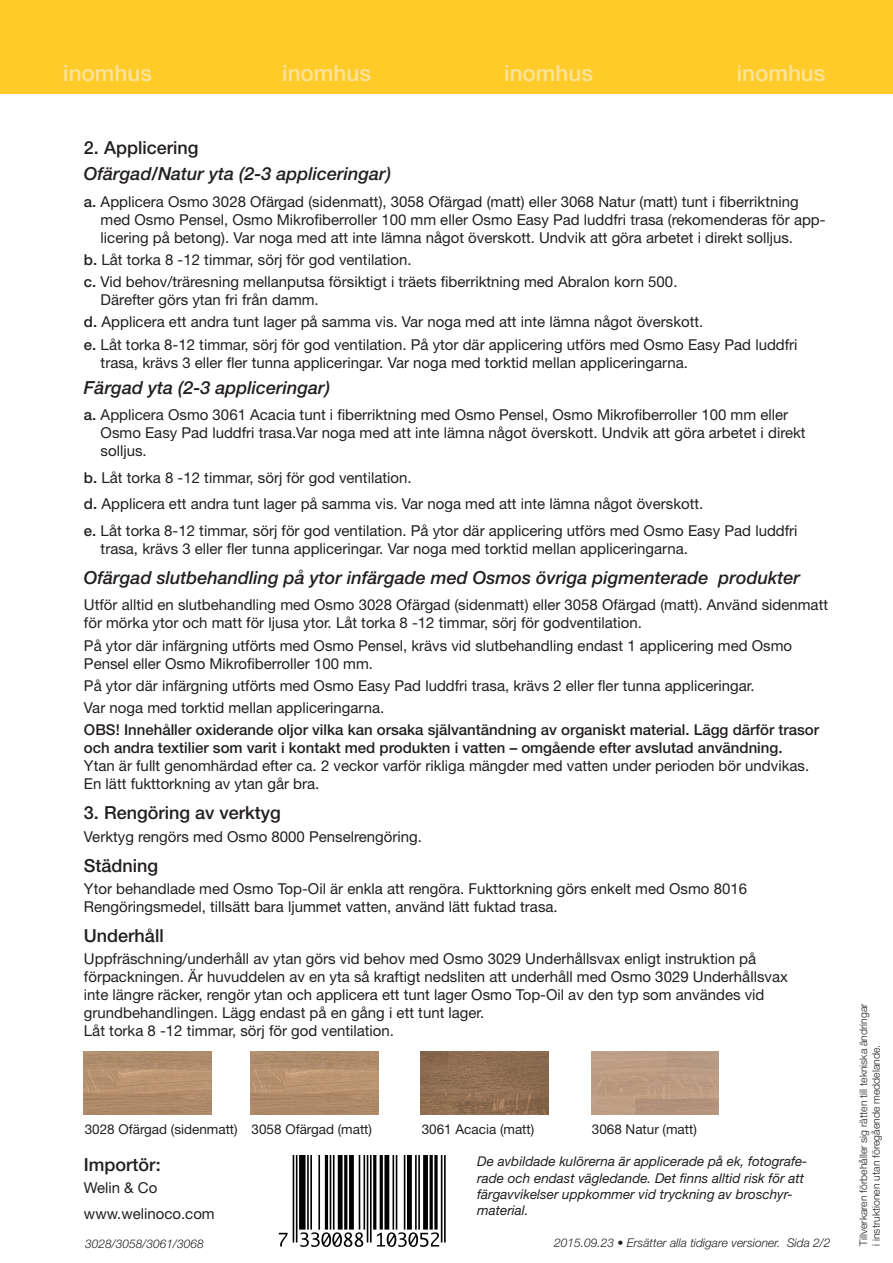
<style>
.page{position:relative;width:893px;height:1263px;background:#fff}
.page>*{position:absolute;margin:0;border:0;box-sizing:border-box;transform-origin:0 0}
.t1{font:500 22.5px "Helvetica Neue";color:#ffe39c}
.Brödtext{font:italic 500 18px "Helvetica Neue";color:#231f20}
.Rubrik{font:500 18px "Helvetica Neue";color:#231f20}
.Brödtext-2{font:15px/18px "Helvetica Neue";color:#231f20}
.Brödtext-3{font:500 15px/18px "Helvetica Neue";color:#231f20}
.Brödtext-4{font:italic 13.5px/16.2px "Helvetica Neue";color:#231f20}
.Brödtext-5{font:13.5px "Helvetica Neue";color:#231f20}
.Brödtext-6{font:italic 300 12px "Helvetica Neue";color:#231f20}
.Brödtext-7{font:300 10.5px/12.6px "Helvetica Neue";color:#231f20}
.s1{font-weight:500}
.s2{font-weight:400}
</style>
<div class="page">
<div style="left:0;top:0;width:893px;height:94px;background:#fecb29"></div>
<svg style="left:278px;top:1156px;width:168px;height:91px"></svg>
<hr style="left:444px;top:1156px;width:2px;height:86px;background:#000">
<hr style="left:441px;top:1156px;width:1px;height:86px;background:#000">
<hr style="left:436px;top:1156px;width:2px;height:73px;background:#000">
<hr style="left:434px;top:1156px;width:2px;height:73px;background:#000">
<hr style="left:431px;top:1156px;width:2px;height:73px;background:#000">
<hr style="left:430px;top:1156px;width:1px;height:73px;background:#000">
<hr style="left:426px;top:1156px;width:2px;height:73px;background:#000">
<hr style="left:425px;top:1156px;width:1px;height:73px;background:#000">
<hr style="left:423px;top:1156px;width:2px;height:73px;background:#000">
<hr style="left:418px;top:1156px;width:2px;height:73px;background:#000">
<hr style="left:415px;top:1156px;width:2px;height:73px;background:#000">
<hr style="left:410px;top:1156px;width:2px;height:73px;background:#000">
<hr style="left:409px;top:1156px;width:1px;height:73px;background:#000">
<hr style="left:407px;top:1156px;width:2px;height:73px;background:#000">
<hr style="left:404px;top:1156px;width:1px;height:73px;background:#000">
<hr style="left:396px;top:1156px;width:1px;height:73px;background:#000">
<hr style="left:392px;top:1156px;width:2px;height:73px;background:#000">
<hr style="left:388px;top:1156px;width:1px;height:73px;background:#000">
<hr style="left:386px;top:1156px;width:2px;height:73px;background:#000">
<hr style="left:384px;top:1156px;width:2px;height:73px;background:#000">
<hr style="left:381px;top:1156px;width:2px;height:73px;background:#000">
<hr style="left:380px;top:1156px;width:1px;height:73px;background:#000">
<hr style="left:375px;top:1156px;width:1px;height:73px;background:#000">
<hr style="left:373px;top:1156px;width:2px;height:73px;background:#000">
<hr style="left:370px;top:1156px;width:2px;height:86px;background:#000">
<hr style="left:367px;top:1156px;width:1px;height:86px;background:#000">
<hr style="left:363px;top:1156px;width:2px;height:73px;background:#000">
<hr style="left:359px;top:1156px;width:1px;height:73px;background:#000">
<hr style="left:352px;top:1156px;width:2px;height:73px;background:#000">
<hr style="left:351px;top:1156px;width:1px;height:73px;background:#000">
<hr style="left:349px;top:1156px;width:2px;height:73px;background:#000">
<hr style="left:346px;top:1156px;width:1px;height:73px;background:#000">
<hr style="left:344px;top:1156px;width:2px;height:73px;background:#000">
<hr style="left:341px;top:1156px;width:2px;height:73px;background:#000">
<hr style="left:339px;top:1156px;width:2px;height:73px;background:#000">
<hr style="left:338px;top:1156px;width:1px;height:73px;background:#000">
<hr style="left:333px;top:1156px;width:2px;height:73px;background:#000">
<hr style="left:330px;top:1156px;width:1px;height:73px;background:#000">
<hr style="left:326px;top:1156px;width:2px;height:73px;background:#000">
<hr style="left:325px;top:1156px;width:1px;height:73px;background:#000">
<hr style="left:318px;top:1156px;width:2px;height:73px;background:#000">
<hr style="left:310px;top:1156px;width:2px;height:73px;background:#000">
<hr style="left:307px;top:1156px;width:2px;height:73px;background:#000">
<hr style="left:304px;top:1156px;width:2px;height:73px;background:#000">
<hr style="left:302px;top:1156px;width:2px;height:73px;background:#000">
<hr style="left:301px;top:1156px;width:1px;height:73px;background:#000">
<hr style="left:299px;top:1156px;width:2px;height:73px;background:#000">
<hr style="left:296px;top:1156px;width:1px;height:86px;background:#000">
<hr style="left:293px;top:1156px;width:1px;height:86px;background:#000">
<svg style="left:279px;top:1232px;width:160px;height:15px"></svg>
<img style="left:251px;top:1051px;width:127px;height:64px">
<img style="left:84px;top:1051px;width:128px;height:64px">
<img style="left:421px;top:1051px;width:128px;height:64px">
<p class="t1" style="left:63px;top:60px;width:90px">inomhus</p>
<p class="t1" style="left:282px;top:60px;width:90px">inomhus</p>
<p class="t1" style="left:504px;top:60px;width:90px">inomhus</p>
<p class="t1" style="left:737px;top:60px;width:90px">inomhus</p>
<p class="Rubrik" style="left:84px;top:137px;width:116px">2. Applicering</p>
<p class="Brödtext" style="left:84px;top:163px;width:309px">Ofärgad/Natur yta (2-3 appliceringar)</p>
<p class="Brödtext-2" style="left:101px;top:192px;width:726px;text-indent:-17px"><span class="s1">a.</span> Applicera Osmo 3028 Ofärgad (sidenmatt), 3058 Ofärgad (matt) eller 3068 Natur (matt) tunt i fiberriktning med Osmo Pensel, Osmo Mikrofiberroller 100 mm eller Osmo Easy Pad luddfri trasa (rekomenderas för app&shy;licering på betong). Var noga med att inte lämna något överskott. Undvik att göra arbetet i direkt solljus.</p>
<p class="Brödtext-2" style="left:84px;top:250px;width:329px"><span class="s1">b.</span> Låt torka 8 -12 timmar, sörj för god ventilation.</p>
<p class="Brödtext-2" style="left:101px;top:273px;width:578px;text-indent:-17px"><span class="s1">c.</span> Vid behov/träresning mellanputsa försiktigt i träets fiberriktning med Abralon korn 500.<br>Därefter görs ytan fri från damm.</p>
<p class="Brödtext-2" style="left:84px;top:313px;width:621px"><span class="s1">d.</span> Applicera ett andra tunt lager på samma vis. Var noga med att inte lämna något överskott.</p>
<p class="Brödtext-2" style="left:101px;top:335px;width:698px;text-indent:-17px"><span class="s1">e.</span> Låt torka 8-12 timmar, sörj för god ventilation. På ytor där applicering utförs med Osmo Easy Pad luddfri trasa, krävs 3 eller fler tunna appliceringar. Var noga med torktid mellan appliceringarna.</p>
<p class="Brödtext" style="left:84px;top:377px;width:248px">Färgad yta (2-3 appliceringar)</p>
<p class="Brödtext-2" style="left:101px;top:406px;width:706px;text-indent:-17px"><span class="s1">a.</span> Applicera Osmo 3061 Acacia tunt i fiberriktning med Osmo Pensel, Osmo Mikrofiberroller 100 mm eller<br>Osmo Easy Pad luddfri trasa.Var noga med att inte lämna något överskott. Undvik att göra arbetet i direkt solljus.</p>
<p class="Brödtext-2" style="left:84px;top:468px;width:329px"><span class="s1">b.</span> Låt torka 8 -12 timmar, sörj för god ventilation.</p>
<p class="Brödtext-2" style="left:84px;top:495px;width:621px"><span class="s1">d.</span> Applicera ett andra tunt lager på samma vis. Var noga med att inte lämna något överskott.</p>
<p class="Brödtext-2" style="left:101px;top:521px;width:698px;text-indent:-17px"><span class="s1">e.</span> Låt torka 8-12 timmar, sörj för god ventilation. På ytor där applicering utförs med Osmo Easy Pad luddfri trasa, krävs 3 eller fler tunna appliceringar. Var noga med torktid mellan appliceringarna.</p>
<p class="Brödtext" style="left:84px;top:567px;width:718px">Ofärgad slutbehandling på ytor infärgade med Osmos övriga pigmenterade produkter</p>
<p class="Brödtext-2" style="left:84px;top:596px;width:746px">Utför alltid en slutbehandling med Osmo 3028 Ofärgad (sidenmatt) eller 3058 Ofärgad (matt). Använd sidenmatt för mörka ytor och matt för ljusa ytor. Låt torka 8 -12 timmar, sörj för godventilation.</p>
<p class="Brödtext-2" style="left:84px;top:636px;width:710px">På ytor där infärgning utförts med Osmo Pensel, krävs vid slutbehandling endast 1 applicering med Osmo<br>Pensel eller Osmo Mikrofiberroller 100 mm.</p>
<p class="Brödtext-2" style="left:84px;top:676px;width:672px">På ytor där infärgning utförts med Osmo Easy Pad luddfri trasa, krävs 2 eller fler tunna appliceringar.</p>
<p class="Brödtext-2" style="left:84px;top:698px;width:302px">Var noga med torktid mellan appliceringarna.</p>
<p class="Brödtext-3" style="left:84px;top:721px;width:737px">OBS! Innehåller oxiderande oljor vilka kan orsaka självantändning av organiskt material. Lägg därför trasor och andra textilier som varit i kontakt med produkten i vatten – omgående efter avslutad användning.<br><span class="s2">Ytan är fullt genomhärdad efter ca. 2 veckor varför rikliga mängder med vatten under perioden bör undvikas.<br>En lätt fukttorkning av ytan går bra.</span></p>
<p class="Rubrik" style="left:84px;top:802px;width:198px">3. Rengöring av verktyg</p>
<p class="Brödtext-2" style="left:84px;top:827px;width:339px">Verktyg rengörs med Osmo 8000 Penselrengöring.</p>
<p class="Rubrik" style="left:84px;top:855px;width:76px">Städning</p>
<p class="Brödtext-2" style="left:84px;top:879px;width:665px">Ytor behandlade med Osmo Top-Oil är enkla att rengöra. Fukttorkning görs enkelt med Osmo 8016<br>Rengöringsmedel, tillsätt bara ljummet vatten, använd lätt fuktad trasa.</p>
<p class="Rubrik" style="left:84px;top:925px;width:81px">Underhåll</p>
<p class="Brödtext-2" style="left:84px;top:950px;width:705px">Uppfräschning/underhåll av ytan görs vid behov med Osmo 3029 Underhållsvax enligt instruktion på förpackningen. Är huvuddelen av en yta så kraftigt nedsliten att underhåll med Osmo 3029 Underhållsvax inte längre räcker, rengör ytan och applicera ett tunt lager Osmo Top-Oil av den typ som användes vid grundbehandlingen. Lägg endast på en gång i ett tunt lager.<br>Låt torka 8 -12 timmar, sörj för god ventilation.</p>
<p class="Brödtext-5" style="left:85px;top:1121px;width:154px">3028 Ofärgad (sidenmatt)</p>
<p class="Brödtext-5" style="left:252px;top:1121px;width:122px">3058 Ofärgad (matt)</p>
<p class="Brödtext-5" style="left:422px;top:1121px;width:114px">3061 Acacia (matt)</p>
<p class="Brödtext-5" style="left:592px;top:1121px;width:107px">3068 Natur (matt)</p>
<p class="Brödtext-4" style="left:477px;top:1153px;width:332px">De avbildade kulörerna är applicerade på ek, fotografe&shy;rade och endast vägledande. Det finns alltid risk för att färgavvikelser uppkommer vid tryckning av broschyr&shy;material.</p>
<p class="Rubrik" style="left:84px;top:1153px;width:78px">Importör:</p>
<p class="Brödtext-2" style="left:84px;top:1178px;width:75px">Welin &amp; Co</p>
<p class="Brödtext-2" style="left:84px;top:1205px;width:132px">www.welinoco.com</p>
<p class="Brödtext-6" style="left:85px;top:1236px;width:120px">3028/3058/3061/3068</p>
<p class="Brödtext-6" style="left:554px;top:1235px;width:278px">2015.09.23 • Ersätter alla tidigare versioner. Sida 2/2</p>
<p class="Brödtext-7" style="left:857px;top:1246px;width:244px;rotate:-90deg">Tillverkaren förbehåller sig rätten till tekniska ändringar i instruktionen utan föregående meddelande.</p>
</div>
